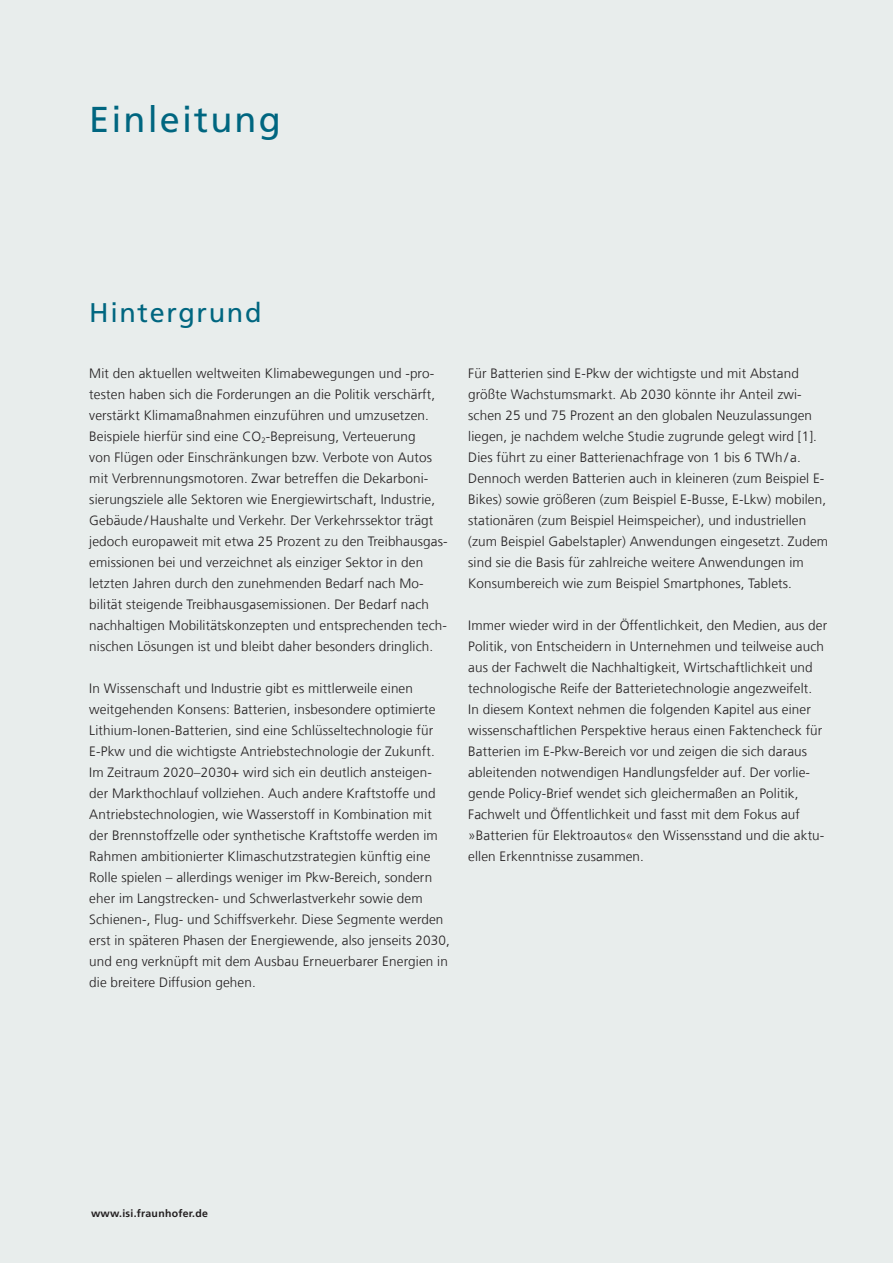
<style>
.page{position:relative;width:893px;height:1263px;background:#e8edec}
.page>*{position:absolute;margin:0;border:0;box-sizing:border-box;transform-origin:0 0}
._01_Headline_Frutige{font:36px "Frutiger LT Com";letter-spacing:.06em;color:#006680}
._02_Überschrift_Frut{font:27px "Frutiger LT Com";letter-spacing:.06em;color:#006680}
._03_Fliesstext_Fruti{font:300 13.5px/21px "Frutiger LT Com";letter-spacing:.01em;color:#231f20}
.t1{font:700 10.5px "Frutiger LT Com";letter-spacing:.025em;color:#231f20}
</style>
<div class="page">
<p class="_01_Headline_Frutige" style="left:89px;top:98px;width:193px">Einleitung</p>
<p class="_02_Überschrift_Frut" style="left:89px;top:297px;width:174px">Hintergrund</p>
<p class="_03_Fliesstext_Fruti" style="left:89px;top:363px;width:359px">Mit den aktuellen weltweiten Klimabewegungen und -pro&shy;testen haben sich die Forderungen an die Politik verschärft, verstärkt Klimamaßnahmen einzuführen und umzusetzen.<br>Beispiele hierfür sind eine CO<sub>2</sub>-Bepreisung, Verteuerung<br>von Flügen oder Einschränkungen bzw. Verbote von Autos mit Verbrennungsmotoren. Zwar betreffen die Dekarboni&shy;sierungsziele alle Sektoren wie Energiewirtschaft, Industrie, Gebäude /Haushalte und Verkehr. Der Verkehrssektor trägt jedoch europaweit mit etwa 25 Prozent zu den Treibhausgas&shy;emissionen bei und verzeichnet als einziger Sektor in den letzten Jahren durch den zunehmenden Bedarf nach Mo&shy;bilität steigende Treibhausgasemissionen. Der Bedarf nach nachhaltigen Mobilitätskonzepten und entsprechenden tech&shy;nischen Lösungen ist und bleibt daher besonders dringlich.</p>
<p class="_03_Fliesstext_Fruti" style="left:89px;top:678px;width:362px">In Wissenschaft und Industrie gibt es mittlerweile einen weitgehenden Konsens: Batterien, insbesondere optimierte Lithium-Ionen-Batterien, sind eine Schlüsseltechnologie für E-Pkw und die wichtigste Antriebstechnologie der Zukunft.<br>Im Zeitraum 2020–2030+ wird sich ein deutlich ansteigen&shy;der Markthochlauf vollziehen. Auch andere Kraftstoffe und Antriebstechnologien, wie Wasserstoff in Kombination mit der Brennstoffzelle oder synthetische Kraftstoffe werden im Rahmen ambitionierter Klimaschutzstrategien künftig eine Rolle spielen – allerdings weniger im Pkw-Bereich, sondern eher im Langstrecken- und Schwerlastverkehr sowie dem Schienen-, Flug- und Schiffsverkehr. Diese Segmente werden erst in späteren Phasen der Energiewende, also jenseits 2030, und eng verknüpft mit dem Ausbau Erneuerbarer Energien in die breitere Diffusion gehen.</p>
<p class="_03_Fliesstext_Fruti" style="left:468px;top:363px;width:361px">Für Batterien sind E-Pkw der wichtigste und mit Abstand größte Wachstumsmarkt. Ab 2030 könnte ihr Anteil zwi&shy;schen 25 und 75 Prozent an den globalen Neuzulassungen liegen, je nachdem welche Studie zugrunde gelegt wird [1].<br>Dies führt zu einer Batterienachfrage von 1 bis 6 TWh / a.<br>Dennoch werden Batterien auch in kleineren (zum Beispiel E-Bikes) sowie größeren (zum Beispiel E-Busse, E-Lkw) mobilen, stationären (zum Beispiel Heimspeicher), und industriellen (zum Beispiel Gabelstapler) Anwendungen eingesetzt. Zudem sind sie die Basis für zahlreiche weitere Anwendungen im Konsumbereich wie zum Beispiel Smartphones, Tablets.</p>
<p class="_03_Fliesstext_Fruti" style="left:468px;top:615px;width:361px">Immer wieder wird in der Öffentlichkeit, den Medien, aus der Politik, von Entscheidern in Unternehmen und teilweise auch aus der Fachwelt die Nachhaltigkeit, Wirtschaftlichkeit und technologische Reife der Batterietechnologie angezweifelt.<br>In diesem Kontext nehmen die folgenden Kapitel aus einer wissenschaftlichen Perspektive heraus einen Faktencheck für Batterien im E-Pkw-Bereich vor und zeigen die sich daraus ableitenden notwendigen Handlungsfelder auf. Der vorlie&shy;gende Policy-Brief wendet sich gleichermaßen an Politik, Fachwelt und Öffentlichkeit und fasst mit dem Fokus auf »Batterien für Elektroautos« den Wissensstand und die aktu&shy;ellen Erkenntnisse zusammen.</p>
<p class="t1" style="left:91px;top:1207px;width:118px">www.isi.fraunhofer.de</p>
</div>
